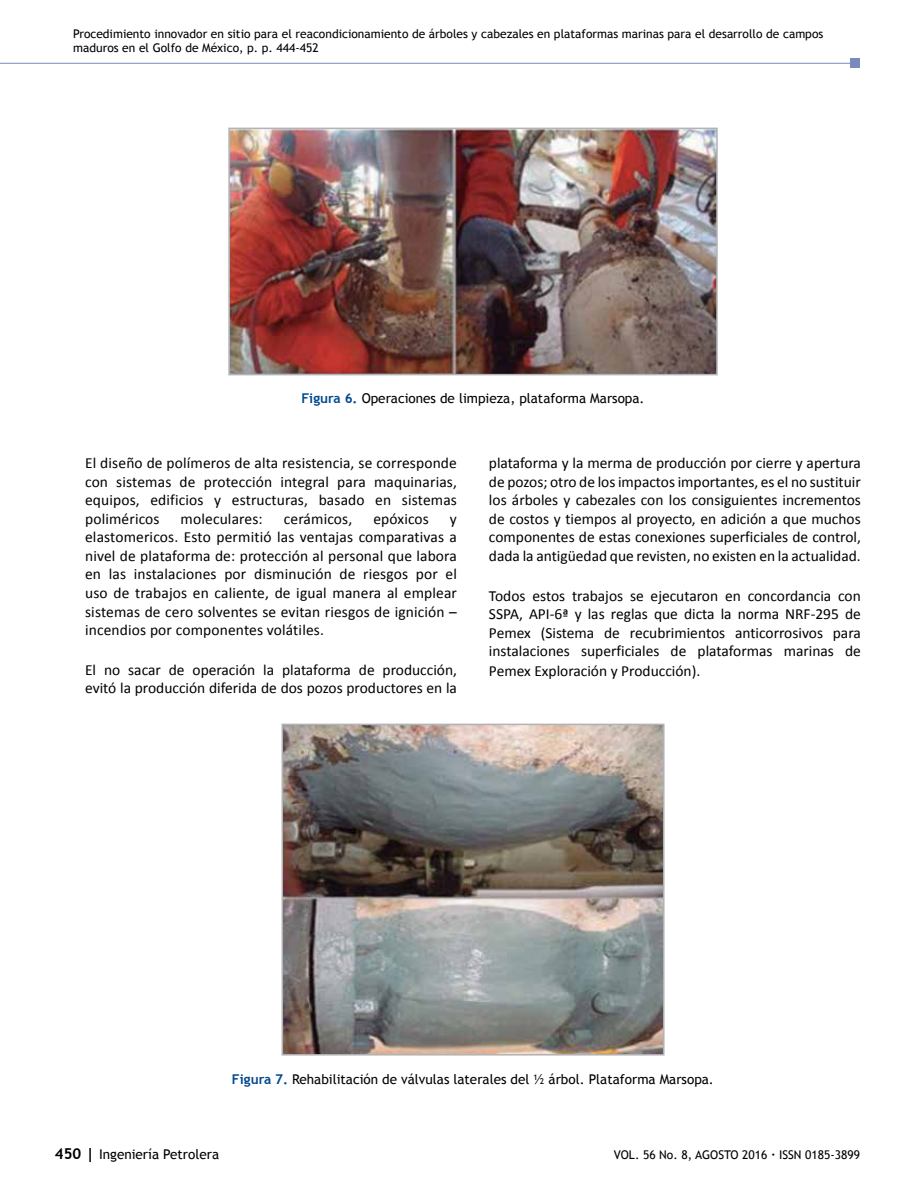
<style>
.page{position:relative;width:915px;height:1191px;background:#fff}
.page>*{position:absolute;margin:0;border:0;box-sizing:border-box;transform-origin:0 0}
.t1{font:15.45px/18.6px "Calibri";color:#000;text-align:justify}
.t2{font:13.5px "Trebuchet MS";color:#000}
.t3{font:12px/14.4px "Trebuchet MS";color:#000}
.s1{font-weight:700;color:#004990}
.s2{font-weight:700;font-size:15px}
.s3{font-weight:700}
</style>
<div class="page">
<hr style="left:0;top:63px;width:854px;height:1px;background:#788bbc">
<div style="left:850px;top:59px;width:9px;height:9px;background:#788bbc"></div>
<img style="left:231px;top:131px;width:483px;height:241px">
<div style="left:228px;top:128px;width:489px;height:247px;border:2px solid #b1b3b6"></div>
<img style="left:284px;top:726px;width:377px;height:326px">
<div style="left:281px;top:723px;width:383px;height:332px;border:2px solid #b1b3b6"></div>
<p class="t3" style="left:73px;top:27px;width:751px">Procedimiento innovador en sitio para el reacondicionamiento de árboles y cabezales en plataformas marinas para el desarrollo de campos maduros en el Golfo de México, p. p. 444-452</p>
<p class="t2" style="left:301px;top:390px;width:344px"><span class="s1">Figura 6.</span> Operaciones de limpieza, plataforma Marsopa.</p>
<p class="t1" style="left:85px;top:454px;width:373px">El diseño de polímeros de alta resistencia, se corresponde con sistemas de protección integral para maquinarias, equipos, edificios y estructuras, basado en sistemas poliméricos</p>
<p class="t1" style="left:180px;top:509px;width:84px">moleculares:</p>
<p class="t1" style="left:284px;top:509px;width:70px">cerámicos,</p>
<p class="t1" style="left:373px;top:509px;width:57px">epóxicos</p>
<p class="t1" style="left:85px;top:509px;width:373px;text-indent:365px">y elastomericos. Esto permitió las ventajas comparativas a nivel de plataforma de: protección al personal que labora en las instalaciones por disminución de riesgos por el uso de trabajos en caliente, de igual manera al emplear sistemas de cero solventes se evitan riesgos de ignición – incendios por componentes volátiles.</p>
<p class="t1" style="left:85px;top:660px;width:373px">El no sacar de operación la plataforma de producción, evitó la producción diferida de dos pozos productores en la</p>
<p class="t1" style="left:489px;top:454px;width:373px">plataforma y la merma de producción por cierre y apertura de pozos; otro de los impactos importantes, es el no sustituir los árboles y cabezales con los consiguientes incrementos de costos y tiempos al proyecto, en adición a que muchos componentes de estas conexiones superficiales de control, dada la antigüedad que revisten, no existen en la actualidad.</p>
<p class="t1" style="left:489px;top:586px;width:373px">Todos estos trabajos se ejecutaron en concordancia con SSPA, API-6ª y las reglas que dicta la norma NRF-295 de Pemex (Sistema de recubrimientos anticorrosivos para instalaciones superficiales de plataformas marinas de Pemex Exploración y Producción).</p>
<p class="t2" style="left:232px;top:1071px;width:483px"><span class="s1">Figura 7.</span> Rehabilitación de válvulas laterales del ½ árbol. Plataforma Marsopa.</p>
<p class="t2" style="left:55px;top:1146px;width:166px"><span class="s2">450 |</span> Ingeniería Petrolera</p>
<p class="t3" style="left:613px;top:1147px;width:247px">VOL. 56 No. 8, AGOSTO 2016 <span class="s3">·</span> ISSN 0185-3899</p>
</div>
